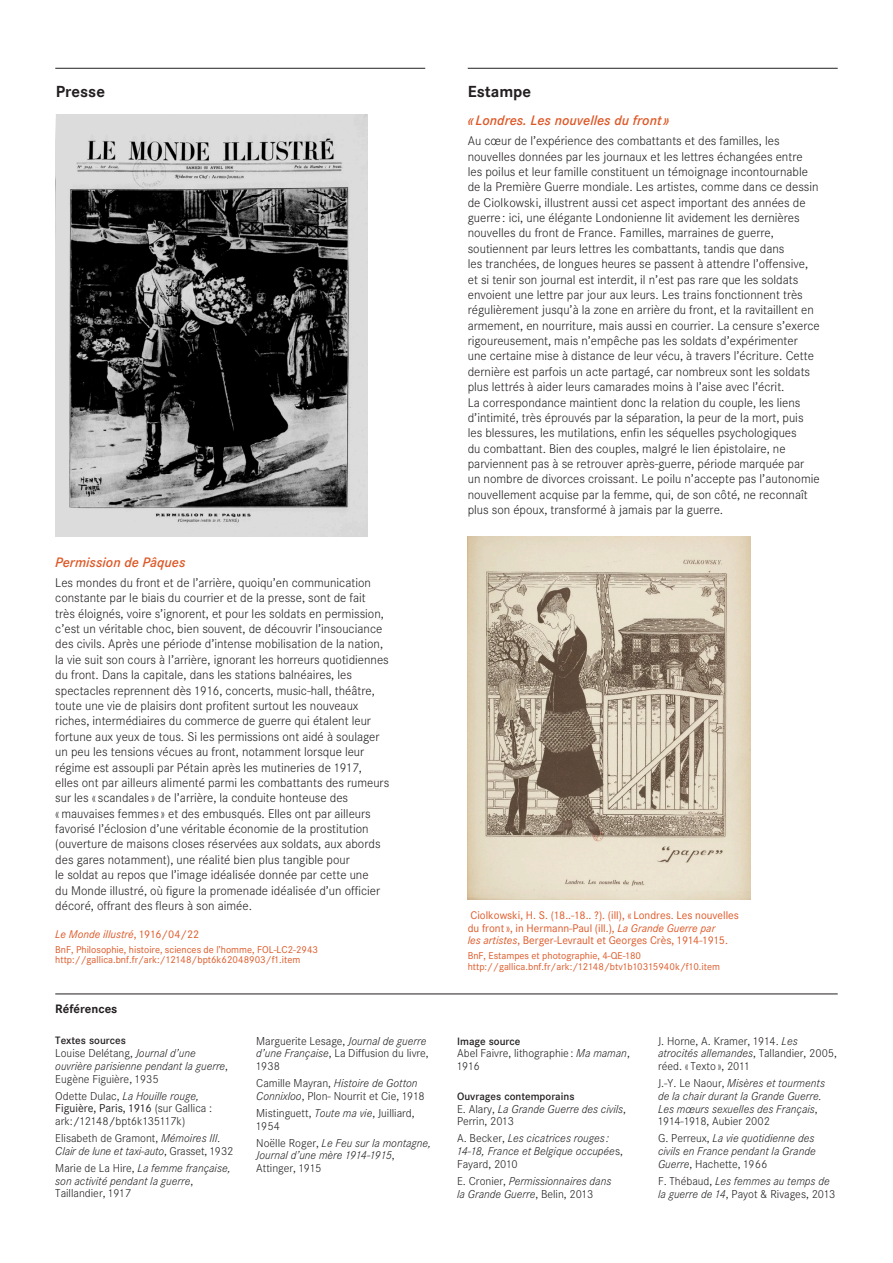
<style>
.page{position:relative;width:893px;height:1263px;background:#fff}
.page>*{position:absolute;margin:0;border:0;box-sizing:border-box;transform-origin:0 0}
.titre_page{font:700 15.75px "Corporate SBQ3";color:#231f20}
.texte_courant{font:italic 500 13.5px "Corporate SBQ3";color:#dd5827}
.texte_courant-2{font:300 12.3px/15.3px "Corporate SBQ3";color:#231f20}
.titre_page-2{font:700 12px "Corporate SBQ3";color:#231f20}
.texte_courant-3{font:italic 300 11.25px/12.8px "Corporate SBQ3";color:#231f20}
.texte_courant-4{font:300 11.25px/12.8px "Corporate SBQ3";color:#231f20}
.légende{font:10.8px/12.8px "Corporate SBQ3";color:#dd5827}
.légende-2{font:italic 10.8px "Corporate SBQ3";color:#dd5827}
.texte_courant-5{font:500 10.5px "Corporate SBQ3";color:#231f20}
.lien_Gallica{font:9.75px/10.5px "Corporate SBQ3";color:#dd5827}
.s1{font-style:normal}
.s2{font-style:italic}
.s3{font-weight:400}
</style>
<div class="page">
<hr style="left:55px;top:68px;width:370px;height:1px;background:#231f20">
<hr style="left:468px;top:68px;width:370px;height:1px;background:#231f20">
<img style="left:55px;top:115px;width:312px;height:422px">
<img style="left:468px;top:537px;width:282px;height:363px">
<hr style="left:55px;top:994px;width:783px;height:1px;background:#231f20">
<p class="titre_page" style="left:56px;top:82px;width:51px">Presse</p>
<p class="titre_page" style="left:468px;top:82px;width:65px">Estampe</p>
<p class="texte_courant" style="left:55px;top:554px;width:132px">Permission de Pâques</p>
<p class="texte_courant-2" style="left:55px;top:575px;width:335px">Les mondes du front et de l’arrière, quoiqu’en communication constante par le biais du courrier et de la presse, sont de fait<br>très éloignés, voire s’ignorent, et pour les soldats en permission, c’est un véritable choc, bien souvent, de découvrir l’insouciance des civils. Après une période d’intense mobilisation de la nation, la vie suit son cours à l’arrière, ignorant les horreurs quotidiennes du front. Dans la capitale, dans les stations balnéaires, les spectacles reprennent dès 1916, concerts, music-hall, théâtre, toute une vie de plaisirs dont profitent surtout les nouveaux riches, intermédiaires du commerce de guerre qui étalent leur fortune aux yeux de tous. Si les permissions ont aidé à soulager un peu les tensions vécues au front, notamment lorsque leur régime est assoupli par Pétain après les mutineries de 1917,<br>elles ont par ailleurs alimenté parmi les combattants des rumeurs sur les « scandales » de l’arrière, la conduite honteuse des «mauvaises femmes » et des embusqués. Elles ont par ailleurs favorisé l’éclosion d’une véritable économie de la prostitution (ouverture de maisons closes réservées aux soldats, aux abords des gares notamment), une réalité bien plus tangible pour<br>le soldat au repos que l’image idéalisée donnée par cette une<br>du Monde illustré, où figure la promenade idéalisée d’un officier décoré, offrant des fleurs à son aimée.</p>
<p class="légende-2" style="left:55px;top:927px;width:146px">Le Monde illustré<span class="s1">, 1916/04/22</span></p>
<p class="lien_Gallica" style="left:55px;top:944px;width:264px">BnF, Philosophie, histoire, sciences de l’homme, FOL-LC2-2943 http://gallica.bnf.fr/ark:/12148/bpt6k62048903/f1.item</p>
<p class="titre_page-2" style="left:55px;top:1002px;width:64px">Références</p>
<p class="texte_courant-5" style="left:55px;top:1034px;width:72px">Textes sources</p>
<p class="texte_courant-3" style="left:55px;top:1047px;width:174px"><span class="s1">Louise Delétang,</span> Journal d’une ouvrière parisienne pendant la guerre<span class="s1">,<br>Eugène Figuière, 1935</span></p>
<p class="texte_courant-4" style="left:55px;top:1089px;width:158px">Odette Dulac, <span class="s2">La Houille rouge,<br></span><span class="s3">Figuière, Paris, 1916</span> (sur Gallica : ark:/12148/bpt6k135117k)</p>
<p class="texte_courant-3" style="left:55px;top:1132px;width:180px"><span class="s1">Elisabeth de Gramont,</span> Mémoires III.<br>Clair de lune et taxi-auto<span class="s1">, Grasset, 1932</span></p>
<p class="texte_courant-3" style="left:55px;top:1161px;width:177px"><span class="s1">Marie de La Hire,</span> La femme française, son activité pendant la guerre<span class="s1">,<br>Taillandier, 1917</span></p>
<p class="texte_courant-4" style="left:256px;top:1034px;width:174px">Marguerite Lesage, <span class="s2">Journal de guerre d’une Française</span>, La Diffusion du livre,<br>1938</p>
<p class="texte_courant-4" style="left:256px;top:1077px;width:170px">Camille Mayran, <span class="s2">Histoire de Gotton<br>Connixloo</span>, Plon- Nourrit et Cie, 1918</p>
<p class="texte_courant-4" style="left:256px;top:1107px;width:160px">Mistinguett, <span class="s2">Toute ma vie</span>, Juilliard,<br>1954</p>
<p class="texte_courant-3" style="left:256px;top:1136px;width:177px"><span class="s1">Noëlle Roger,</span> Le Feu sur la montagne,<br>Journal d’une mère 1914-1915<span class="s1">,<br>Attinger, 1915</span></p>
<p class="texte_courant" style="left:468px;top:112px;width:203px">«Londres. Les nouvelles du front »</p>
<p class="texte_courant-2" style="left:468px;top:133px;width:353px">Au cœur de l’expérience des combattants et des familles, les nouvelles données par les journaux et les lettres échangées entre les poilus et leur famille constituent un témoignage incontournable de la Première Guerre mondiale. Les artistes, comme dans ce dessin de Ciolkowski, illustrent aussi cet aspect important des années de guerre: ici, une élégante Londonienne lit avidement les dernières nouvelles du front de France. Familles, marraines de guerre, soutiennent par leurs lettres les combattants, tandis que dans<br>les tranchées, de longues heures se passent à attendre l’offensive, et si tenir son journal est interdit, il n’est pas rare que les soldats envoient une lettre par jour aux leurs. Les trains fonctionnent très régulièrement jusqu’à la zone en arrière du front, et la ravitaillent en armement, en nourriture, mais aussi en courrier. La censure s’exerce rigoureusement, mais n’empêche pas les soldats d’expérimenter une certaine mise à distance de leur vécu, à travers l’écriture. Cette dernière est parfois un acte partagé, car nombreux sont les soldats plus lettrés à aider leurs camarades moins à l’aise avec l’écrit.<br>La correspondance maintient donc la relation du couple, les liens d’intimité, très éprouvés par la séparation, la peur de la mort, puis les blessures, les mutilations, enfin les séquelles psychologiques<br>du combattant. Bien des couples, malgré le lien épistolaire, ne parviennent pas à se retrouver après-guerre, période marquée par un nombre de divorces croissant. Le poilu n’accepte pas l’autonomie nouvellement acquise par la femme, qui, de son côté, ne reconnaît plus son époux, transformé à jamais par la guerre.</p>
<p class="légende" style="left:468px;top:909px;width:273px">Ciolkowski, H. S. (18..-18.. ?). (ill), « Londres. Les nouvelles du front », in Hermann-Paul (ill.), <span class="s2">La Grande Guerre par<br>les artistes</span>, Berger-Levrault et Georges Crès, 1914-1915.</p>
<p class="lien_Gallica" style="left:468px;top:951px;width:254px">BnF, Estampes et photographie, 4-QE-180 http://gallica.bnf.fr/ark:/12148/btv1b10315940k/f10.item</p>
<p class="texte_courant-5" style="left:457px;top:1035px;width:65px">Image source</p>
<p class="texte_courant-4" style="left:457px;top:1047px;width:174px">Abel Faivre, lithographie: <span class="s2">Ma maman</span>,<br>1916</p>
<p class="texte_courant-5" style="left:457px;top:1090px;width:119px">Ouvrages contemporains</p>
<p class="texte_courant-3" style="left:457px;top:1102px;width:170px"><span class="s1">E. Alary,</span> La Grande Guerre des civils<span class="s1">,<br>Perrin, 2013</span></p>
<p class="texte_courant-3" style="left:457px;top:1132px;width:167px"><span class="s1">A. Becker,</span> Les cicatrices rouges :<br>14-18, France et Belgique occupée<span class="s1">s,<br>Fayard, 2010</span></p>
<p class="texte_courant-3" style="left:457px;top:1175px;width:156px"><span class="s1">E. Cronier,</span> Permissionnaires dans la Grande Guerre<span class="s1">, Belin, 2013</span></p>
<p class="texte_courant-4" style="left:658px;top:1034px;width:180px">J. Horne, A. Kramer, 1914. <span class="s2">Les atrocités allemandes</span>, Tallandier, 2005, réed. « Texto», 2011</p>
<p class="texte_courant-3" style="left:658px;top:1077px;width:168px"><span class="s1">J.-Y. Le Naour,</span> Misères et tourments de la chair durant la Grande Guerre.<br>Les mœurs sexuelles des Français<span class="s1">,<br>1914-1918, Aubier 2002</span></p>
<p class="texte_courant-3" style="left:658px;top:1132px;width:159px;text-align:justify"><span class="s1">G. Perreux,</span> La vie quotidienne des civils en France pendant la Grande Guerre<span class="s1">, Hachette, 1966</span></p>
<p class="texte_courant-3" style="left:658px;top:1175px;width:179px"><span class="s1">F. Thébaud,</span> Les femmes au temps de la guerre de 14<span class="s1">, Payot &amp; Rivages, 2013</span></p>
</div>
